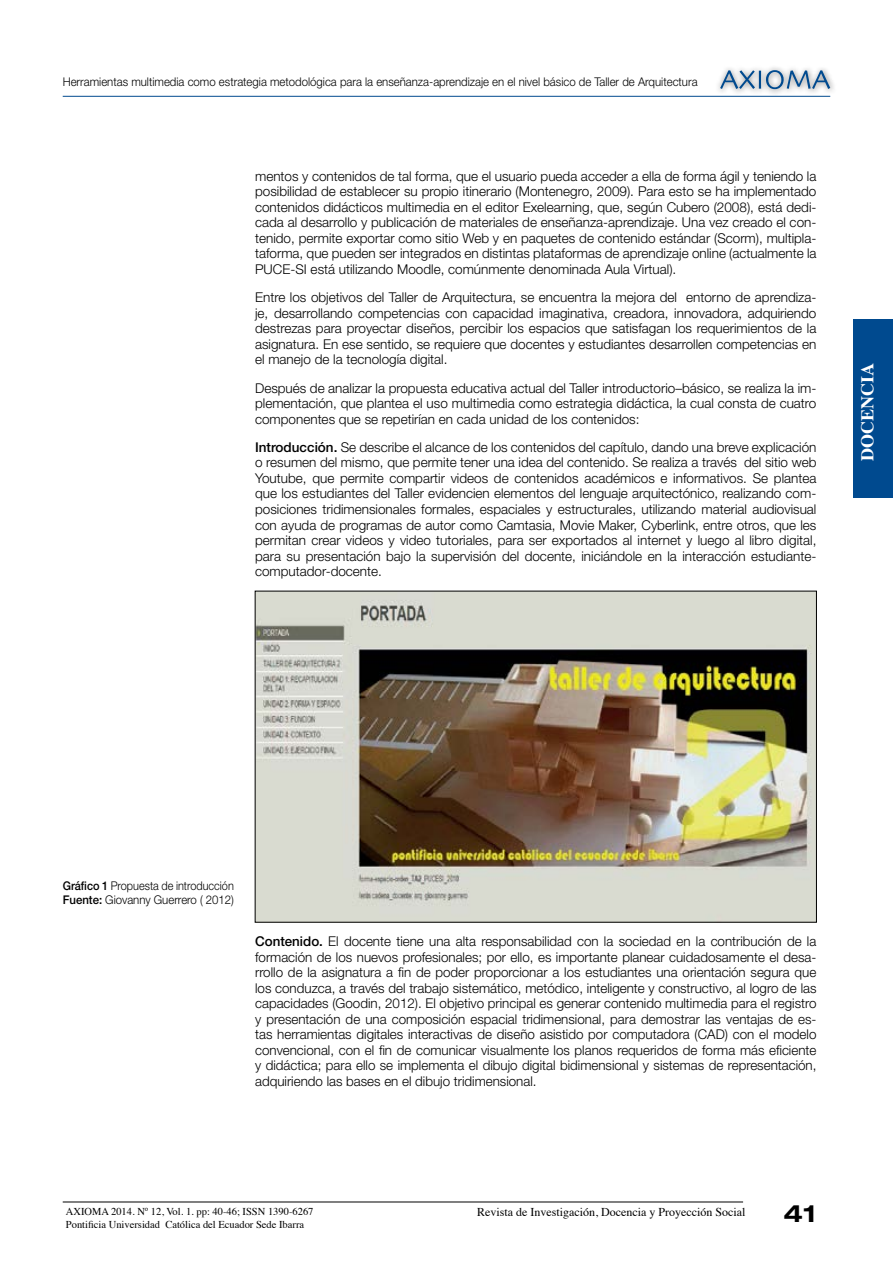
<style>
.page{position:relative;width:893px;height:1263px;background:#fff}
.page>*{position:absolute;margin:0;border:0;box-sizing:border-box;transform-origin:0 0}
.t1{font:700 expanded 24px "Helvetica Neue";color:#000}
.t2{font:700 18px "Times";color:#fff}
.t3{font:300 13.5px/15.5px "Helvetica Neue";color:#000;text-align:justify}
.t4{font:300 12px "Helvetica Neue";color:#000;scale:.95 1}
.t5{font:300 12px/13.8px "Helvetica Neue";color:#000;scale:.91 1}
.t6{font:12px "Times";color:#000}
.t7{font:10.5px/12.6px "Times";color:#000}
.s1{font-weight:500}
</style>
<div class="page">
<hr style="left:63px;top:1201px;width:680px;height:1px;background:#000">
<div style="left:715px;top:65px;width:121px;height:31px;background:#000;opacity:.51"></div>
<svg style="left:720px;top:70px;width:110px;height:19px;background:#a4b7ca"></svg>
<hr style="left:63px;top:96px;width:767px;height:1px;background:#004a8f">
<div style="left:854px;top:319px;width:39px;height:178px;background:#004a8f"></div>
<img style="left:257px;top:593px;width:558px;height:327px">
<p class="t4" style="left:63px;top:74px;width:670px">Herramientas multimedia como estrategia metodológica para la enseñanza-aprendizaje en el nivel básico de Taller de Arquitectura</p>
<p class="t3" style="left:255px;top:168px;width:563px">mentos y contenidos de tal forma, que el usuario pueda acceder a ella de forma ágil y teniendo la posibilidad de establecer su propio itinerario (Montenegro, 2009). Para esto se ha implementado contenidos didácticos multimedia en el editor Exelearning, que, según Cubero (2008), está dedi&shy;cada al desarrollo y publicación de materiales de enseñanza-aprendizaje. Una vez creado el con&shy;tenido, permite exportar como sitio Web y en paquetes de contenido estándar (Scorm), multipla&shy;taforma, que pueden ser integrados en distintas plataformas de aprendizaje online (actualmente la PUCE-SI está utilizando Moodle, comúnmente denominada Aula Virtual).</p>
<p class="t3" style="left:255px;top:289px;width:563px">Entre los objetivos del Taller de Arquitectura, se encuentra la mejora del entorno de aprendiza&shy;je, desarrollando competencias con capacidad imaginativa, creadora, innovadora, adquiriendo destrezas para proyectar diseños, percibir los espacios que satisfagan los requerimientos de la asignatura. En ese sentido, se requiere que docentes y estudiantes desarrollen competencias en el manejo de la tecnología digital.</p>
<p class="t3" style="left:255px;top:380px;width:563px">Después de analizar la propuesta educativa actual del Taller introductorio–básico, se realiza la im&shy;plementación, que plantea el uso multimedia como estrategia didáctica, la cual consta de cuatro componentes que se repetirían en cada unidad de los contenidos:</p>
<p class="t3" style="left:255px;top:439px;width:563px"><span class="s1">Introducción.</span> Se describe el alcance de los contenidos del capítulo, dando una breve explicación o resumen del mismo, que permite tener una idea del contenido. Se realiza a través del sitio web Youtube, que permite compartir videos de contenidos académicos e informativos. Se plantea que los estudiantes del Taller evidencien elementos del lenguaje arquitectónico, realizando com&shy;posiciones tridimensionales formales, espaciales y estructurales, utilizando material audiovisual con ayuda de programas de autor como Camtasia, Movie Maker, Cyberlink, entre otros, que les permitan crear videos y video tutoriales, para ser exportados al internet y luego al libro digital, para su presentación bajo la supervisión del docente, iniciándole en la interacción estudiante&shy;computador-docente.</p>
<h2 class="t2" style="left:850px;top:461px;width:99px;rotate:-90deg">DOCENCIA</h2>
<p class="t5" style="left:63px;top:878px;width:190px"><span class="s1">Gráfico 1</span> Propuesta de introducción<br><span class="s1">Fuente:</span> Giovanny Guerrero ( 2012)</p>
<p class="t3" style="left:255px;top:933px;width:563px"><span class="s1">Contenido.</span> El docente tiene una alta responsabilidad con la sociedad en la contribución de la formación de los nuevos profesionales; por ello, es importante planear cuidadosamente el desa&shy;rrollo de la asignatura a fin de poder proporcionar a los estudiantes una orientación segura que los conduzca, a través del trabajo sistemático, metódico, inteligente y constructivo, al logro de las capacidades (Goodin, 2012). El objetivo principal es generar contenido multimedia para el registro y presentación de una composición espacial tridimensional, para demostrar las ventajas de es&shy;tas herramientas digitales interactivas de diseño asistido por computadora (CAD) con el modelo convencional, con el fin de comunicar visualmente los planos requeridos de forma más eficiente y didáctica; para ello se implementa el dibujo digital bidimensional y sistemas de representación, adquiriendo las bases en el dibujo tridimensional.</p>
<p class="t7" style="left:66px;top:1204px;width:249px">AXIOMA 2014. Nº 12, Vol. 1. pp: 40-46; ISSN 1390-6267<br>Pontificia Universidad Católica del Ecuador Sede Ibarra</p>
<p class="t6" style="left:477px;top:1201px;width:270px">Revista de Investigación, Docencia y Proyección Social</p>
<h1 class="t1" style="left:783px;top:1199px;width:34px">41</h1>
</div>
